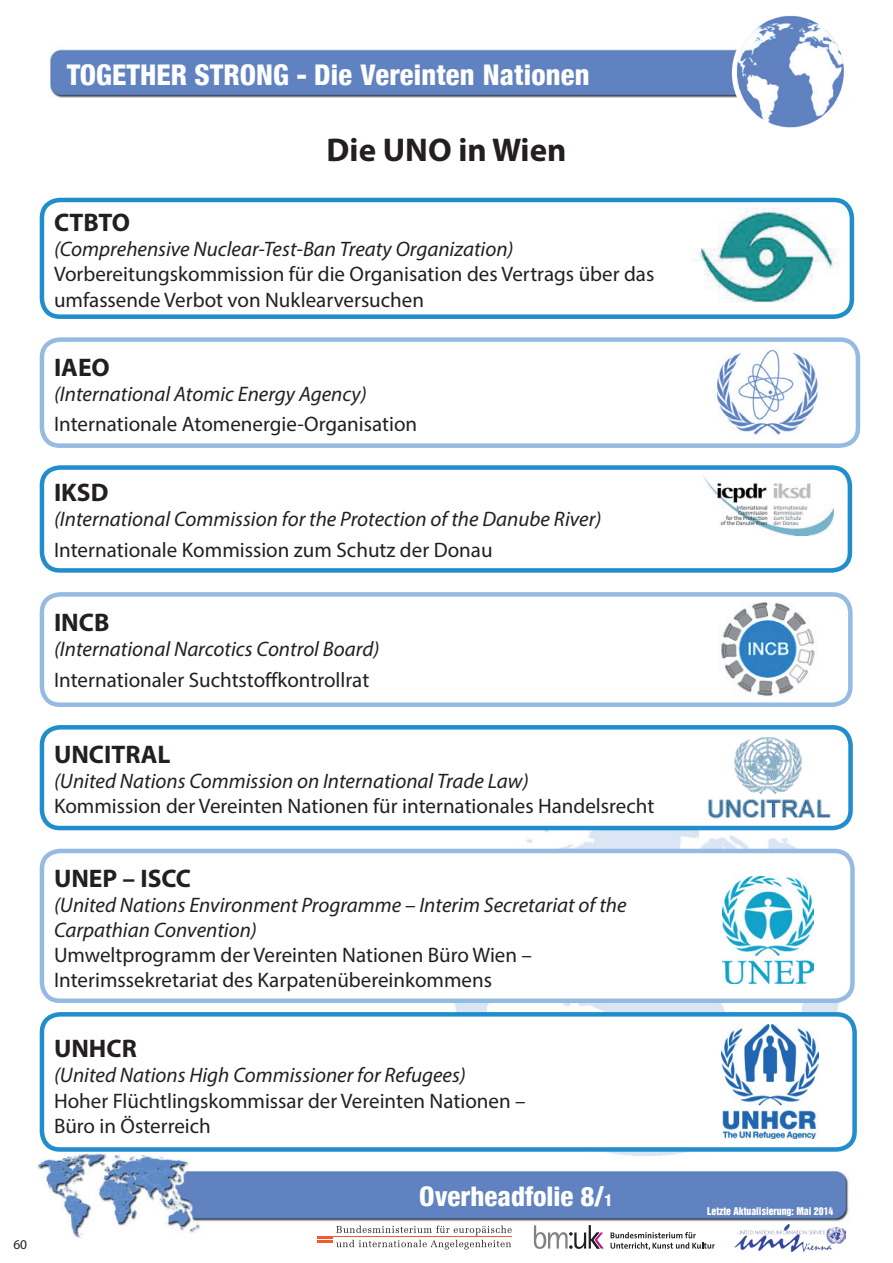
<style>
.page{position:relative;width:893px;height:1263px;background:#fff}
.page>*{position:absolute;margin:0;border:0;box-sizing:border-box;transform-origin:0 0}
.t1{font:700 33px "Myriad Pro";color:#231f20}
.t2{font:800 condensed 28.5px "Helvetica 87";color:#fff}
.t3{font:800 condensed 27px "Helvetica 87";color:#fff}
.t4{font:700 25.5px "Myriad Pro";color:#231f20}
.t5{font:21px/25.2px "Myriad Pro";color:#231f20}
.t6{font:italic 21px/25.2px "Myriad Pro";color:#231f20}
.t7{font:13.5px "Myriad Pro";color:#231f20}
.t8{font:9.75px "Helvetica Inserat";color:#fff}
.s1{font-size:16.5px}
</style>
<div class="page">
<img style="left:37px;top:49px;width:824px;height:1189px">
<div style="left:257px;top:1226px;width:636px;height:37px;background:#fff"></div>
<svg style="left:317px;top:1225px;width:195px;height:24px"></svg>
<hr style="left:317px;top:1240px;width:15px;height:3px;background:#f15b2e">
<hr style="left:332px;top:1236px;width:180px;height:1px;background:#f15b2e">
<svg style="left:534px;top:1225px;width:70px;height:24px"></svg>
<svg style="left:611px;top:1232px;width:104px;height:18px"></svg>
<img style="left:735px;top:1225px;width:110px;height:26px">
<img style="left:733px;top:15px;width:128px;height:123px">
<div style="left:42px;top:727px;width:808px;height:101px;background:#fff;border-radius:18px"></div>
<div style="left:40px;top:725px;width:813px;height:105px;border:4px solid #208dcd;border-radius:18px"></div>
<div style="left:42px;top:1014px;width:813px;height:135px;background:#fff;border-radius:18px"></div>
<div style="left:40px;top:1012px;width:817px;height:140px;border:4px solid #208dcd;border-radius:18px"></div>
<div style="left:42px;top:851px;width:810px;height:150px;background:#fff;border-radius:18px"></div>
<div style="left:40px;top:849px;width:815px;height:154px;border:4px solid #96bbe3;border-radius:18px"></div>
<div style="left:40px;top:337px;width:820px;height:111px;border:4px solid #96bbe3;border-radius:18px"></div>
<img style="left:692px;top:195px;width:147px;height:126px">
<img style="left:714px;top:348px;width:105px;height:88px">
<div style="left:40px;top:198px;width:814px;height:121px;border:4px solid #208dcd;border-radius:18px"></div>
<div style="left:40px;top:465px;width:812px;height:108px;border:4px solid #208dcd;border-radius:18px"></div>
<img style="left:702px;top:474px;width:132px;height:62px">
<div style="left:40px;top:592px;width:813px;height:115px;border:4px solid #96bbe3;border-radius:18px"></div>
<img style="left:711px;top:602px;width:114px;height:95px">
<img style="left:708px;top:737px;width:123px;height:82px">
<img style="left:723px;top:877px;width:90px;height:107px">
<img style="left:722px;top:1025px;width:97px;height:114px">
<p class="t7" style="left:13px;top:1236px;width:15px">60</p>
<h2 class="t2" style="left:67px;top:57px;width:524px">Together Strong - Die Vereinten Nationen</h2>
<h1 class="t1" style="left:327px;top:128px;width:241px">Die UNO in Wien</h1>
<p class="t4" style="left:54px;top:206px;width:77px">CTBTO</p>
<p class="t6" style="left:54px;top:236px;width:461px">(Comprehensive Nuclear-Test-Ban Treaty Organization)</p>
<p class="t5" style="left:54px;top:261px;width:602px">Vorbereitungskommission für die Organisation des Vertrags über das umfassende Verbot von Nuklearversuchen</p>
<p class="t4" style="left:54px;top:350px;width:57px">IAEO</p>
<p class="t6" style="left:54px;top:381px;width:314px">(International Atomic Energy Agency)</p>
<p class="t5" style="left:54px;top:411px;width:365px">Internationale Atomenergie-Organisation</p>
<p class="t4" style="left:54px;top:476px;width:56px">IKSD</p>
<p class="t6" style="left:54px;top:506px;width:549px">(International Commission for the Protection of the Danube River)</p>
<p class="t5" style="left:54px;top:537px;width:440px">Internationale Kommission zum Schutz der Donau</p>
<p class="t4" style="left:54px;top:606px;width:57px">INCB</p>
<p class="t6" style="left:54px;top:636px;width:327px">(International Narcotics Control Board)</p>
<p class="t5" style="left:54px;top:667px;width:317px">Internationaler Suchtstoffkontrollrat</p>
<p class="t4" style="left:54px;top:738px;width:118px">UNCITRAL</p>
<p class="t6" style="left:54px;top:768px;width:476px">(United Nations Commission on International Trade Law)</p>
<p class="t5" style="left:54px;top:793px;width:602px">Kommission der Vereinten Nationen für internationales Handelsrecht</p>
<p class="t4" style="left:54px;top:861px;width:139px">UNEP – ISCC</p>
<p class="t6" style="left:54px;top:892px;width:574px">(United Nations Environment Programme – Interim Secretariat of the<br>Carpathian Convention)</p>
<p class="t5" style="left:54px;top:942px;width:480px">Umweltprogramm der Vereinten Nationen Büro Wien –<br>Interimssekretariat des Karpatenübereinkommens</p>
<p class="t4" style="left:54px;top:1032px;width:84px">UNHCR</p>
<p class="t6" style="left:54px;top:1062px;width:413px">(United Nations High Commissioner for Refugees)</p>
<p class="t5" style="left:54px;top:1087px;width:473px">Hoher Flüchtlingskommissar der Vereinten Nationen –<br>Büro in Österreich</p>
<p class="t3" style="left:419px;top:1179px;width:195px">Overheadfolie 8/<span class="s1">1</span></p>
<p class="t8" style="left:707px;top:1205px;width:128px">Letzte Aktualisierung: Mai 2014</p>
</div>
